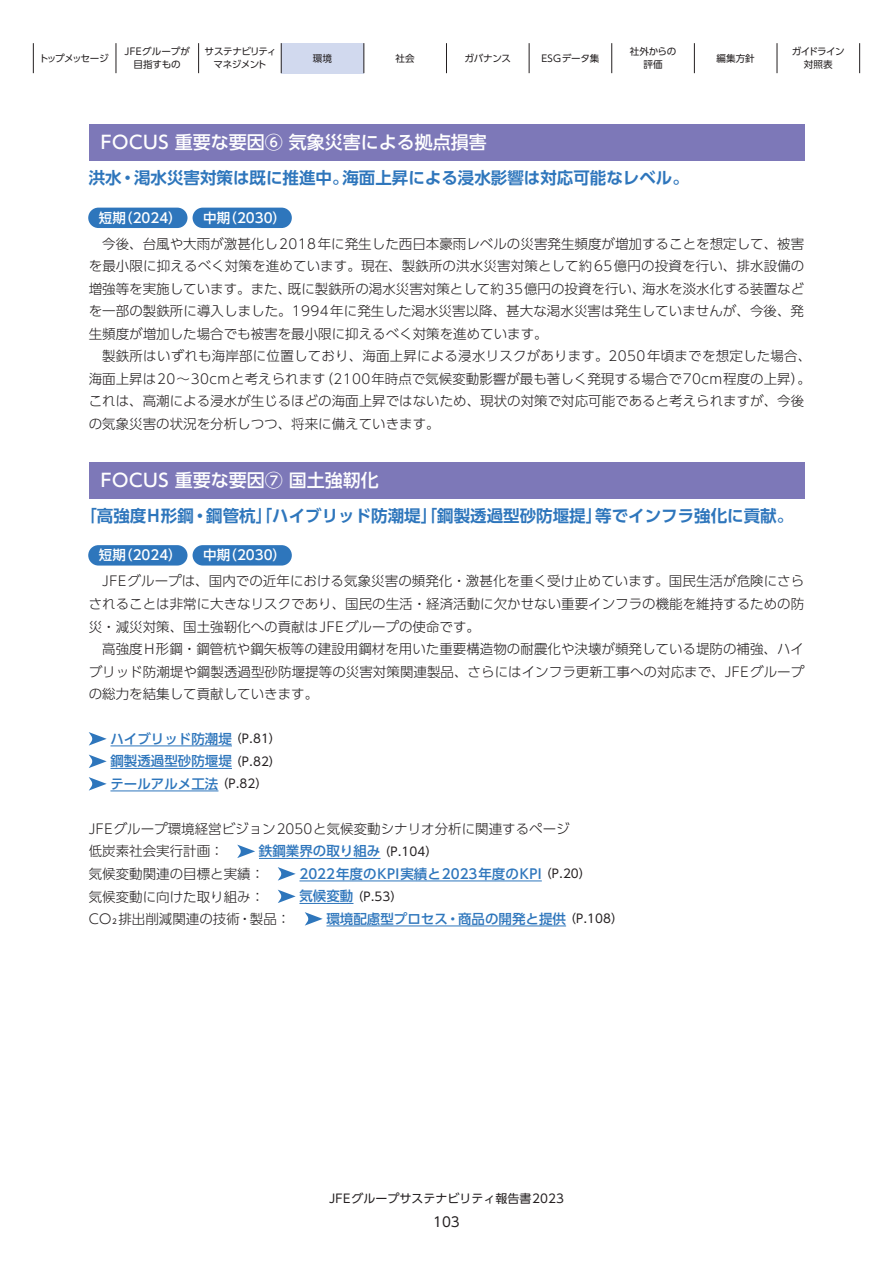
<style>
.page{position:relative;width:893px;height:1263px;background:#fff}
.page>*{position:absolute;margin:0;border:0;box-sizing:border-box;transform-origin:0 0}
.t1{font:500 18px "UD Shin Go Pro";color:#fff}
.t2{font:700 16.5px "UD Shin Go Pro De";color:#2e76bc}
.t3{font:300 13.5px/22.5px "UD Shin Go Pro";color:#231f20;text-align:justify}
.t4{font:500 13.5px/22.5px "UD Shin Go Pro";color:#2e76bc;text-align:justify}
.t5{font:500 13.5px "UD Shin Go Pro";color:#fff}
.t6{font:13.5px "UD Shin Go Pro";color:#231f20}
.t7{font:12px "UD Shin Go Pro";color:#231f20}
.t8{font:9.6px/12.8px "UD Shin Go Pro";letter-spacing:-.06em;color:#231f20;text-align:center}
.t9{font:9.6px/12.8px "UD Shin Go Pro";letter-spacing:-.025em;color:#231f20;text-align:center}
.t10{font:9.6px/12.8px "UD Shin Go Pro";color:#231f20;text-align:center}
.t11{font:9.6px "UD Shin Go Pro";letter-spacing:-.115em;color:#231f20}
.t12{font:9.6px "UD Shin Go Pro";letter-spacing:.015em;color:#231f20}
.s1{font-weight:400;font-size:12px;color:#231f20}
.s2{font-weight:500;font-size:13.5px;color:#2e76bc}
</style>
<div class="page">
<div style="left:281px;top:43px;width:83px;height:30px;background:#d1d9ee"></div>
<hr style="left:33px;top:43px;width:1px;height:30px;background:#231f20">
<hr style="left:116px;top:43px;width:1px;height:30px;background:#231f20">
<hr style="left:198px;top:43px;width:1px;height:30px;background:#231f20">
<hr style="left:281px;top:43px;width:1px;height:30px;background:#231f20">
<hr style="left:364px;top:43px;width:1px;height:30px;background:#231f20">
<hr style="left:446px;top:43px;width:1px;height:30px;background:#231f20">
<hr style="left:529px;top:43px;width:1px;height:30px;background:#231f20">
<hr style="left:611px;top:43px;width:1px;height:30px;background:#231f20">
<hr style="left:694px;top:43px;width:1px;height:30px;background:#231f20">
<hr style="left:777px;top:43px;width:1px;height:30px;background:#231f20">
<hr style="left:859px;top:43px;width:1px;height:30px;background:#231f20">
<div style="left:89px;top:124px;width:715px;height:37px;background:#7d78b8"></div>
<div style="left:89px;top:462px;width:715px;height:36px;background:#7d78b8"></div>
<hr style="left:110px;top:745px;width:122px;height:1px;background:#2e76bc">
<svg style="left:89px;top:732px;width:18px;height:13px"></svg>
<hr style="left:110px;top:768px;width:122px;height:1px;background:#2e76bc">
<svg style="left:89px;top:754px;width:18px;height:14px"></svg>
<hr style="left:110px;top:790px;width:108px;height:1px;background:#2e76bc">
<svg style="left:89px;top:777px;width:18px;height:14px"></svg>
<hr style="left:259px;top:858px;width:121px;height:1px;background:#2e76bc">
<svg style="left:237px;top:844px;width:18px;height:14px"></svg>
<hr style="left:299px;top:880px;width:243px;height:1px;background:#2e76bc">
<svg style="left:278px;top:867px;width:18px;height:14px"></svg>
<hr style="left:299px;top:903px;width:54px;height:1px;background:#2e76bc">
<svg style="left:278px;top:890px;width:18px;height:13px"></svg>
<hr style="left:326px;top:926px;width:240px;height:1px;background:#2e76bc">
<svg style="left:305px;top:912px;width:18px;height:14px"></svg>
<div style="left:193px;top:208px;width:99px;height:20px;background:#2e76bc;border-radius:10px"></div>
<div style="left:193px;top:545px;width:99px;height:20px;background:#2e76bc;border-radius:10px"></div>
<div style="left:88px;top:208px;width:99px;height:20px;background:#2e76bc;border-radius:10px"></div>
<div style="left:88px;top:545px;width:99px;height:20px;background:#2e76bc;border-radius:10px"></div>
<p class="t11" style="left:39px;top:50px;width:71px">トップメッセージ</p>
<p class="t10" style="left:125px;top:45px;width:67px">JFEグループが目指すもの</p>
<p class="t8" style="left:205px;top:45px;width:73px">サステナビリティマネジメント</p>
<p class="t9" style="left:313px;top:51px;width:21px">環境</p>
<p class="t9" style="left:396px;top:51px;width:21px">社会</p>
<p class="t9" style="left:464px;top:51px;width:48px">ガバナンス</p>
<p class="t12" style="left:541px;top:50px;width:60px">ESGデータ集</p>
<p class="t9" style="left:630px;top:45px;width:48px">社外からの評価</p>
<p class="t9" style="left:716px;top:51px;width:40px">編集方針</p>
<p class="t8" style="left:792px;top:45px;width:55px">ガイドライン対照表</p>
<h1 class="t1" style="left:101px;top:128px;width:387px">FOCUS 重要な要因⑥ 気象災害による拠点損害</h1>
<p class="t2" style="left:89px;top:164px;width:602px">洪水・渇水災害対策は既に推進中。海面上昇による浸水影響は対応可能なレベル。</p>
<p class="t5" style="left:99px;top:207px;width:84px">短期（2024）</p>
<p class="t5" style="left:203px;top:207px;width:84px">中期（2030）</p>
<p class="t3" style="left:89px;top:232px;width:717px;text-indent:14px">今後、台風や大雨が激甚化し2018年に発生した西日本豪雨レベルの災害発生頻度が増加することを想定して、被害を最小限に抑えるべく対策を進めています。現在、製鉄所の洪水災害対策として約65億円の投資を行い、排水設備の増強等を実施しています。また、既に製鉄所の渇水災害対策として約35億円の投資を行い、海水を淡水化する装置などを一部の製鉄所に導入しました。1994年に発生した渇水災害以降、甚大な渇水災害は発生していませんが、今後、発生頻度が増加した場合でも被害を最小限に抑えるべく対策を進めています。</p>
<p class="t3" style="left:89px;top:345px;width:724px;text-align:left;text-indent:14px">製鉄所はいずれも海岸部に位置しており、海面上昇による浸水リスクがあります。2050年頃までを想定した場合、海面上昇は20～30cmと考えられます（2100年時点で気候変動影響が最も著しく発現する場合で70cm程度の上昇）。これは、高潮による浸水が生じるほどの海面上昇ではないため、現状の対策で対応可能であると考えられますが、今後の気象災害の状況を分析しつつ、将来に備えていきます。</p>
<h1 class="t1" style="left:101px;top:465px;width:279px">FOCUS 重要な要因⑦ 国土強靭化</h1>
<p class="t2" style="left:80px;top:502px;width:714px">「高強度H形鋼・鋼管杭」「ハイブリッド防潮堤」「鋼製透過型砂防堰提」等でインフラ強化に貢献。</p>
<p class="t5" style="left:99px;top:544px;width:84px">短期（2024）</p>
<p class="t5" style="left:203px;top:544px;width:84px">中期（2030）</p>
<p class="t3" style="left:89px;top:570px;width:717px;text-indent:14px">JFEグループは、国内での近年における気象災害の頻発化・激甚化を重く受け止めています。国民生活が危険にさらされることは非常に大きなリスクであり、国民の生活・経済活動に欠かせない重要インフラの機能を維持するための防災・減災対策、国土強靭化への貢献はJFEグループの使命です。</p>
<p class="t3" style="left:89px;top:637px;width:717px;text-indent:14px">高強度H形鋼・鋼管杭や鋼矢板等の建設用鋼材を用いた重要構造物の耐震化や決壊が頻発している堤防の補強、ハイブリッド防潮堤や鋼製透過型砂防堰提等の災害対策関連製品、さらにはインフラ更新工事への対応まで、JFEグループの総力を結集して貢献していきます。</p>
<p class="t4" style="left:110px;top:727px;width:172px">ハイブリッド防潮堤 <span class="s1">（P.81）</span>鋼製透過型砂防堰堤 <span class="s1">（P.82）</span>テールアルメ工法 <span class="s1">（P.82）</span></p>
<p class="t3" style="left:89px;top:817px;width:483px;text-align:left">JFEグループ環境経営ビジョン2050と気候変動シナリオ分析に関連するページ低炭素社会実行計画：<br>気候変動関連の目標と実績：<br>気候変動に向けた取り組み：<br>CO₂排出削減関連の技術・製品：</p>
<p class="t4" style="left:299px;top:840px;width:293px;text-indent:-40px">鉄鋼業界の取り組み <span class="s1">（P.104）<br></span>2022年度のKPI実績と2023年度のKPI <span class="s1">（P.20）</span></p>
<p class="t7" style="left:299px;top:887px;width:105px"><span class="s2">気候変動</span> （P.53）</p>
<p class="t4" style="left:326px;top:907px;width:298px">環境配慮型プロセス・商品の開発と提供 <span class="s1">（P.108）</span></p>
<p class="t7" style="left:329px;top:1188px;width:236px">JFEグループサステナビリティ報告書2023</p>
<p class="t6" style="left:433px;top:1211px;width:28px">103</p>
</div>
